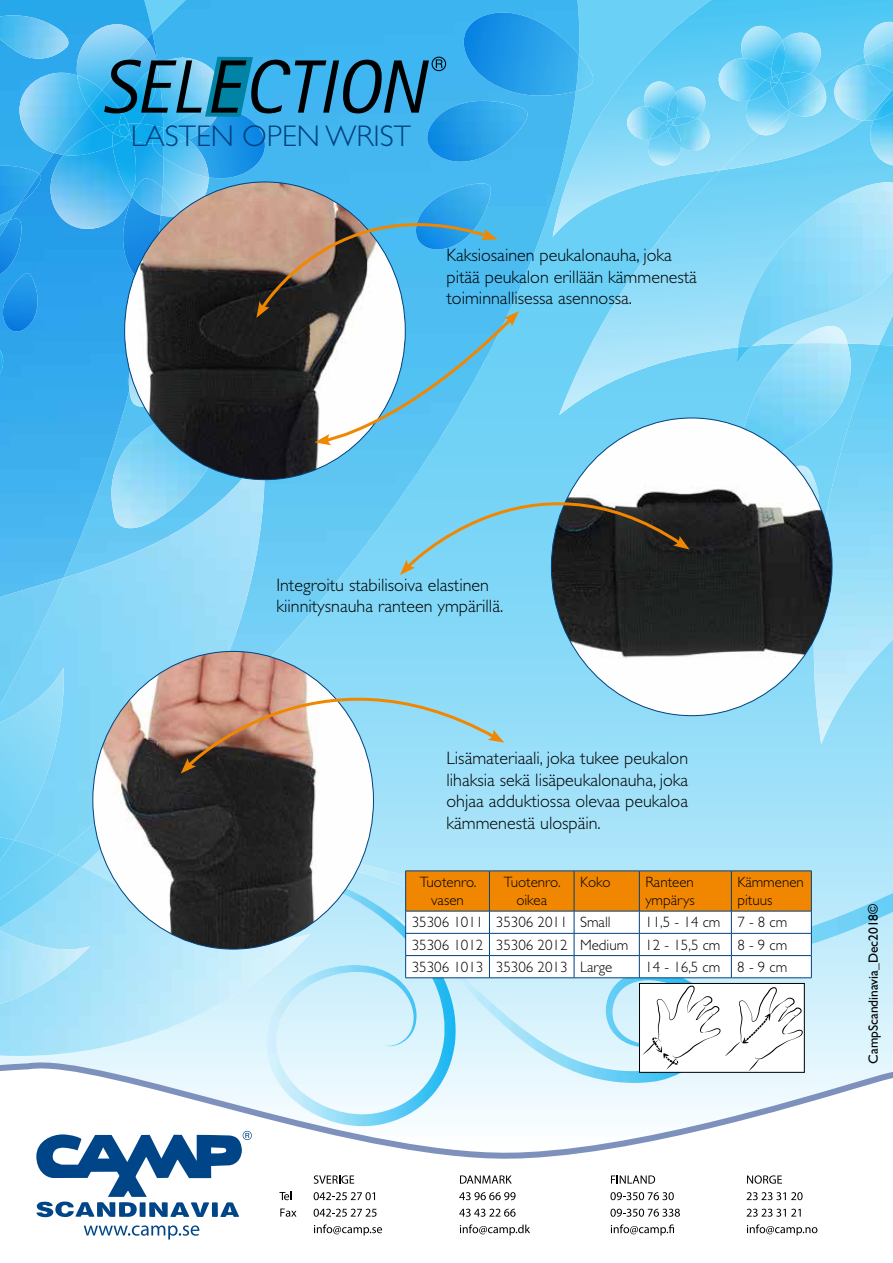
<style>
.page{position:relative;width:893px;height:1263px;background:#fff}
.page>*{position:absolute;margin:0;border:0;box-sizing:border-box;transform-origin:0 0}
.t1{font:300 30px "Gill Sans Std";color:#00417f}
.t2{font:300 18px/21.6px "Gill Sans Std";color:#000}
.t3{font:300 15px/18px "Gill Sans Std";color:#000;text-align:center}
.t4{font:13.5px "Gill Sans Std";color:#000}
</style>
<div class="page">
<img style="left:373px;top:415px;width:520px;height:640px">
<img style="left:0;top:0;width:63px;height:15px">
<img style="left:63px;top:0;width:517px;height:744px">
<img style="left:0;top:33px;width:158px;height:414px">
<img style="left:0;top:447px;width:265px;height:408px">
<img style="left:0;top:578px;width:63px;height:89px">
<img style="left:0;top:667px;width:64px;height:173px">
<img style="left:814px;top:347px;width:79px;height:397px">
<img style="left:553px;top:0;width:340px;height:237px">
<img style="left:720px;top:57px;width:147px;height:113px">
<img style="left:737px;top:346px;width:2px;height:18px">
<img style="left:738px;top:182px;width:155px;height:165px">
<img style="left:739px;top:343px;width:115px;height:154px">
<svg style="left:795px;top:343px;width:23px;height:1px"></svg>
<img style="left:795px;top:326px;width:52px;height:17px">
<img style="left:111px;top:365px;width:128px;height:163px">
<img style="left:0;top:15px;width:68px;height:44px">
<img style="left:0;top:837px;width:14px;height:3px">
<img style="left:0;top:867px;width:231px;height:188px">
<img style="left:0;top:855px;width:82px;height:72px">
<img style="left:0;top:840px;width:57px;height:59px">
<img style="left:0;top:930px;width:90px;height:74px">
<img style="left:123px;top:229px;width:2px;height:59px">
<img style="left:209px;top:158px;width:56px;height:20px">
<img style="left:464px;top:13px;width:115px;height:83px">
<img style="left:576px;top:55px;width:20px;height:36px">
<img style="left:427px;top:101px;width:101px;height:61px">
<img style="left:416px;top:183px;width:75px;height:4px">
<img style="left:0;top:165px;width:39px;height:50px">
<img style="left:20px;top:174px;width:21px;height:30px">
<img style="left:0;top:219px;width:21px;height:55px">
<img style="left:3px;top:273px;width:35px;height:59px">
<img style="left:864px;top:22px;width:29px;height:18px">
<img style="left:864px;top:40px;width:29px;height:25px">
<img style="left:870px;top:121px;width:23px;height:44px">
<img style="left:891px;top:65px;width:2px;height:24px">
<img style="left:834px;top:65px;width:57px;height:56px">
<img style="left:876px;top:79px;width:15px;height:12px">
<img style="left:874px;top:95px;width:19px;height:25px">
<img style="left:741px;top:26px;width:41px;height:32px">
<img style="left:781px;top:33px;width:41px;height:51px">
<img style="left:772px;top:41px;width:13px;height:31px">
<svg style="left:818px;top:80px;width:4px;height:4px"></svg>
<img style="left:826px;top:84px;width:2px;height:33px">
<img style="left:789px;top:84px;width:37px;height:33px">
<img style="left:782px;top:72px;width:27px;height:11px">
<img style="left:746px;top:101px;width:26px;height:33px">
<img style="left:759px;top:110px;width:30px;height:25px">
<img style="left:772px;top:83px;width:17px;height:27px">
<svg style="left:785px;top:108px;width:5px;height:4px"></svg>
<svg style="left:741px;top:48px;width:3px;height:10px"></svg>
<img style="left:718px;top:58px;width:31px;height:43px">
<img style="left:743px;top:58px;width:29px;height:22px">
<img style="left:749px;top:80px;width:23px;height:21px">
<svg style="left:765px;top:70px;width:17px;height:19px"></svg>
<img style="left:644px;top:81px;width:32px;height:25px">
<img style="left:676px;top:87px;width:29px;height:31px">
<img style="left:668px;top:93px;width:10px;height:24px">
<img style="left:681px;top:118px;width:30px;height:33px">
<img style="left:676px;top:117px;width:20px;height:8px">
<img style="left:648px;top:139px;width:33px;height:26px">
<img style="left:668px;top:125px;width:13px;height:22px">
<img style="left:627px;top:106px;width:23px;height:33px">
<img style="left:646px;top:106px;width:22px;height:17px">
<img style="left:650px;top:123px;width:18px;height:16px">
<svg style="left:663px;top:116px;width:13px;height:14px"></svg>
<img style="left:0;top:350px;width:3px;height:23px">
<img style="left:77px;top:24px;width:70px;height:51px">
<img style="left:102px;top:39px;width:55px;height:51px">
<img style="left:164px;top:177px;width:45px;height:5px">
<img style="left:136px;top:158px;width:28px;height:24px">
<img style="left:136px;top:179px;width:27px;height:3px">
<img style="left:164px;top:158px;width:45px;height:19px">
<img style="left:50px;top:153px;width:75px;height:76px">
<img style="left:113px;top:158px;width:23px;height:38px">
<img style="left:19px;top:73px;width:70px;height:80px">
<img style="left:54px;top:106px;width:35px;height:49px">
<img style="left:77px;top:75px;width:25px;height:31px">
<img style="left:89px;top:90px;width:15px;height:37px">
<img style="left:64px;top:127px;width:40px;height:28px">
<img style="left:113px;top:844px;width:780px;height:118px">
<img style="left:231px;top:870px;width:226px;height:185px">
<img style="left:394px;top:914px;width:323px;height:141px">
<svg style="left:0;top:1055px;width:893px;height:104px"></svg>
<svg style="left:84px;top:1225px;width:115px;height:14px"></svg>
<svg style="left:314px;top:1175px;width:40px;height:9px"></svg>
<svg style="left:314px;top:1192px;width:61px;height:8px"></svg>
<svg style="left:314px;top:1209px;width:63px;height:8px"></svg>
<svg style="left:314px;top:1224px;width:68px;height:11px"></svg>
<svg style="left:460px;top:1175px;width:52px;height:9px"></svg>
<svg style="left:459px;top:1192px;width:57px;height:8px"></svg>
<svg style="left:459px;top:1209px;width:57px;height:8px"></svg>
<svg style="left:460px;top:1224px;width:70px;height:11px"></svg>
<svg style="left:611px;top:1175px;width:44px;height:9px"></svg>
<svg style="left:610px;top:1192px;width:64px;height:8px"></svg>
<svg style="left:610px;top:1209px;width:70px;height:8px"></svg>
<svg style="left:611px;top:1224px;width:63px;height:11px"></svg>
<svg style="left:747px;top:1175px;width:35px;height:9px"></svg>
<svg style="left:747px;top:1192px;width:56px;height:8px"></svg>
<svg style="left:747px;top:1209px;width:54px;height:8px"></svg>
<svg style="left:747px;top:1224px;width:70px;height:11px"></svg>
<svg style="left:279px;top:1191px;width:13px;height:9px"></svg>
<svg style="left:280px;top:1208px;width:16px;height:9px"></svg>
<svg style="left:36px;top:1131px;width:216px;height:86px"></svg>
<svg style="left:104px;top:57px;width:325px;height:101px;background:#3095c6"></svg>
<svg style="left:436px;top:59px;width:7px;height:9px"></svg>
<div style="left:432px;top:57px;width:14px;height:14px;border:1px solid #000;border-radius:50%"></div>
<img style="left:125px;top:182px;width:280px;height:298px">
<img style="left:551px;top:418px;width:281px;height:298px">
<svg style="left:256px;top:187px;width:434px;height:388px;background:#74b2cb"></svg>
<img style="left:93px;top:651px;width:280px;height:298px">
<svg style="left:181px;top:637px;width:323px;height:136px;background:#a4bdc5"></svg>
<svg style="left:405px;top:871px;width:407px;height:106px"></svg>
<hr style="left:405px;top:977px;width:84px;height:1px;background:#00417f">
<hr style="left:489px;top:977px;width:85px;height:1px;background:#00417f">
<hr style="left:574px;top:977px;width:65px;height:1px;background:#00417f">
<hr style="left:639px;top:977px;width:92px;height:1px;background:#00417f">
<hr style="left:731px;top:977px;width:81px;height:1px;background:#00417f">
<div style="left:639px;top:983px;width:165px;height:89px;border:1px solid #000"></div>
<svg style="left:642px;top:985px;width:161px;height:86px"></svg>
<h1 class="t1" style="left:131px;top:119px;width:282px">LASTEN OPEN WRIST</h1>
<p class="t2" style="left:446px;top:244px;width:252px">Kaksiosainen peukalonauha, joka pitää peukalon erillään kämmenestä toiminnallisessa asennossa.</p>
<p class="t2" style="left:276px;top:574px;width:228px">Integroitu stabilisoiva elastinen kiinnitysnauha ranteen ympärillä.</p>
<p class="t2" style="left:446px;top:747px;width:243px;text-align:justify">Lisämateriaali, joka tukee peukalon lihaksia sekä lisäpeukalonauha, joka ohjaa adduktiossa olevaa peukaloa kämmenestä ulospäin.</p>
<p class="t3" style="left:420px;top:873px;width:58px">Tuotenro. vasen</p>
<p class="t3" style="left:504px;top:873px;width:58px">Tuotenro. oikea</p>
<p class="t3" style="left:580px;top:873px;width:32px">Koko</p>
<p class="t3" style="left:645px;top:873px;width:51px;text-align:left">Ranteen ympärys</p>
<p class="t3" style="left:737px;top:873px;width:68px;text-align:left">Kämmenen pituus</p>
<p class="t3" style="left:412px;top:913px;width:200px">35306 1011 35306 2011 Small</p>
<p class="t3" style="left:412px;top:911px;width:377px;line-height:22.2px;text-align:justify;text-indent:234px">11,5 - 14 cm 7 - 8 cm 35306 1012 35306 2012 Medium 12 - 15,5 cm 8 - 9 cm 35306 1013 35306 2013 Large</p>
<p class="t3" style="left:645px;top:958px;width:144px">14 - 16,5 cm 8 - 9 cm</p>
<p class="t4" style="left:865px;top:1064px;width:161px;rotate:-90deg">CampScandinavia_Dec2018©</p>
</div>
